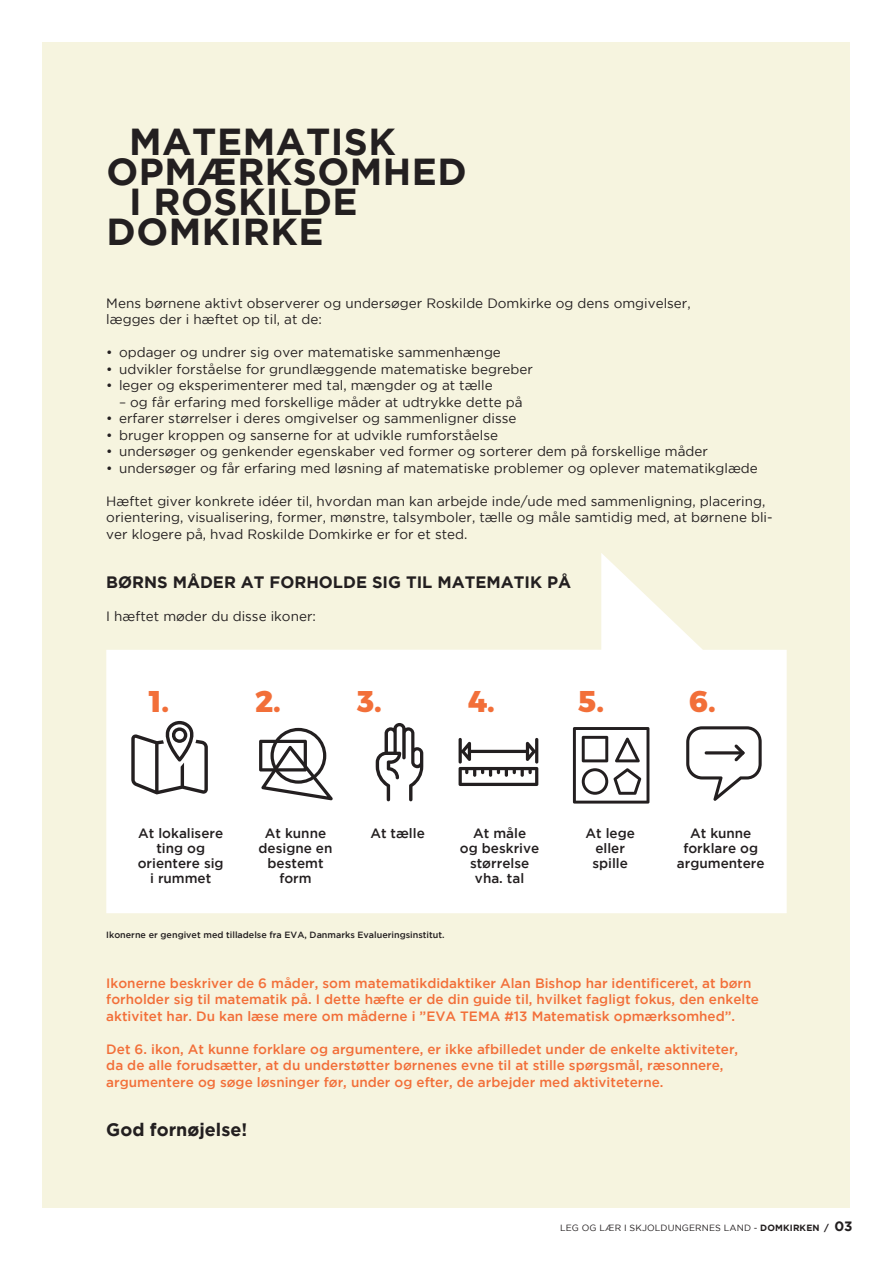
<style>
.page{position:relative;width:893px;height:1263px;background:#fff}
.page>*{position:absolute;margin:0;border:0;box-sizing:border-box;transform-origin:0 0}
.t1{font:700 37.5px "Gotham";letter-spacing:.015em;color:#231f20}
.t2{font:800 30px "Montserrat";color:#f26f39}
.t3{font:700 18px "Gotham";color:#231f20}
.t4{font:700 16.5px "Gotham";color:#231f20}
.t5{font:13.5px/16.5px "Gotham";color:#231f20}
.t6{font:500 13.5px/16.5px "Gotham";color:#f26f39}
.t7{font:500 13.5px "Gotham";color:#231f20}
.t8{font:500 9px "Gotham";color:#231f20}
.t9{font:9px "Gotham";letter-spacing:.015em;color:#231f20}
.s1{font-weight:700}
.s2{font-weight:700;font-size:13.5px}
</style>
<div class="page">
<div style="left:43px;top:43px;width:807px;height:1165px;background:#f6f4df"></div>
<svg style="left:106px;top:553px;width:681px;height:360px;fill:#fff"></svg>
<svg style="left:131px;top:721px;width:77px;height:73px;background:#c8c7c7"></svg>
<svg style="left:259px;top:728px;width:74px;height:72px;background:#bfbebf"></svg>
<svg style="left:376px;top:723px;width:47px;height:78px;background:#c1c0c0"></svg>
<svg style="left:573px;top:727px;width:76px;height:76px;background:#bebcbd"></svg>
<svg style="left:459px;top:738px;width:79px;height:48px;background:#b5b4b4"></svg>
<svg style="left:686px;top:726px;width:76px;height:75px;background:#d9d8d8"></svg>
<p class="t1" style="left:129px;top:120px;width:268px">MATEMATISK</p>
<p class="t1" style="left:107px;top:150px;width:362px">OPMÆRKSOMHED</p>
<p class="t1" style="left:129px;top:180px;width:230px">I ROSKILDE</p>
<p class="t1" style="left:107px;top:210px;width:219px">DOMKIRKE</p>
<p class="t5" style="left:106px;top:294px;width:586px">Mens børnene aktivt observerer og undersøger Roskilde Domkirke og dens omgivelser,</p>
<p class="t5" style="left:106px;top:311px;width:217px">lægges der i hæftet op til, at de:</p>
<p class="t5" style="left:106px;top:344px;width:396px">• opdager og undrer sig over matematiske sammenhænge</p>
<p class="t5" style="left:106px;top:360px;width:428px">• udvikler forståelse for grundlæggende matematiske begreber</p>
<p class="t5" style="left:106px;top:377px;width:388px">• leger og eksperimenterer med tal, mængder og at tælle</p>
<p class="t5" style="left:119px;top:393px;width:405px">– og får erfaring med forskellige måder at udtrykke dette på</p>
<p class="t5" style="left:106px;top:410px;width:412px">• erfarer størrelser i deres omgivelser og sammenligner disse</p>
<p class="t5" style="left:106px;top:426px;width:393px">• bruger kroppen og sanserne for at udvikle rumforståelse</p>
<p class="t5" style="left:106px;top:443px;width:603px">• undersøger og genkender egenskaber ved former og sorterer dem på forskellige måder</p>
<p class="t5" style="left:106px;top:459px;width:653px">• undersøger og får erfaring med løsning af matematiske problemer og oplever matematikglæde</p>
<p class="t5" style="left:106px;top:492px;width:668px">Hæftet giver konkrete idéer til, hvordan man kan arbejde inde/ude med sammenligning, placering, orientering, visualisering, former, mønstre, talsymboler, tælle og måle samtidig med, at børnene bli&shy;ver klogere på, hvad Roskilde Domkirke er for et sted.</p>
<p class="t4" style="left:106px;top:573px;width:466px">BØRNS MÅDER AT FORHOLDE SIG TIL MATEMATIK PÅ</p>
<p class="t5" style="left:106px;top:608px;width:211px">I hæftet møder du disse ikoner:</p>
<p class="t2" style="left:149px;top:682px;width:22px">1.</p>
<p class="t2" style="left:255px;top:682px;width:27px">2.</p>
<p class="t2" style="left:357px;top:682px;width:26px">3.</p>
<p class="t2" style="left:468px;top:682px;width:29px">4.</p>
<p class="t2" style="left:578px;top:682px;width:27px">5.</p>
<p class="t2" style="left:689px;top:682px;width:28px">6.</p>
<p class="t7" style="left:138px;top:825px;width:87px">At lokalisere</p>
<p class="t7" style="left:156px;top:840px;width:50px">ting og</p>
<p class="t7" style="left:138px;top:855px;width:87px">orientere sig</p>
<p class="t7" style="left:150px;top:870px;width:63px">i rummet</p>
<p class="t7" style="left:265px;top:825px;width:63px">At kunne</p>
<p class="t7" style="left:259px;top:840px;width:75px">designe en</p>
<p class="t7" style="left:268px;top:855px;width:57px">bestemt</p>
<p class="t7" style="left:279px;top:870px;width:34px">form</p>
<p class="t7" style="left:370px;top:825px;width:56px">At tælle</p>
<p class="t7" style="left:473px;top:825px;width:55px">At måle</p>
<p class="t7" style="left:460px;top:840px;width:81px">og beskrive</p>
<p class="t7" style="left:470px;top:855px;width:61px">størrelse</p>
<p class="t7" style="left:475px;top:870px;width:51px">vha. tal</p>
<p class="t8" style="left:106px;top:929px;width:340px">Ikonerne er gengivet med tilladelse fra EVA, Danmarks Evalueringsinstitut.</p>
<p class="t7" style="left:585px;top:825px;width:51px">At lege</p>
<p class="t7" style="left:595px;top:840px;width:31px">eller</p>
<p class="t7" style="left:592px;top:855px;width:37px">spille</p>
<p class="t7" style="left:690px;top:825px;width:63px">At kunne</p>
<p class="t7" style="left:683px;top:840px;width:76px">forklare og</p>
<p class="t7" style="left:677px;top:855px;width:89px">argumentere</p>
<p class="t6" style="left:106px;top:974px;width:654px">Ikonerne beskriver de 6 måder, som matematikdidaktiker Alan Bishop har identificeret, at børn forholder sig til matematik på. I dette hæfte er de din guide til, hvilket fagligt fokus, den enkelte aktivitet har. Du kan læse mere om måderne i ”EVA TEMA #13 Matematisk opmærksomhed”.</p>
<p class="t6" style="left:106px;top:1040px;width:633px">Det 6. ikon, At kunne forklare og argumentere, er ikke afbilledet under de enkelte aktiviteter,</p>
<p class="t6" style="left:106px;top:1057px;width:619px">da de alle forudsætter, at du understøtter børnenes evne til at stille spørgsmål, ræsonnere,</p>
<p class="t6" style="left:106px;top:1073px;width:559px">argumentere og søge løsninger før, under og efter, de arbejder med aktiviteterne.</p>
<p class="t3" style="left:106px;top:1120px;width:142px">God fornøjelse!</p>
<p class="t9" style="left:560px;top:1223px;width:294px">LEG OG LÆR I SKJOLDUNGERNES LAND - <span class="s1">DOMKIRKEN /</span> <span class="s2">03</span></p>
</div>
